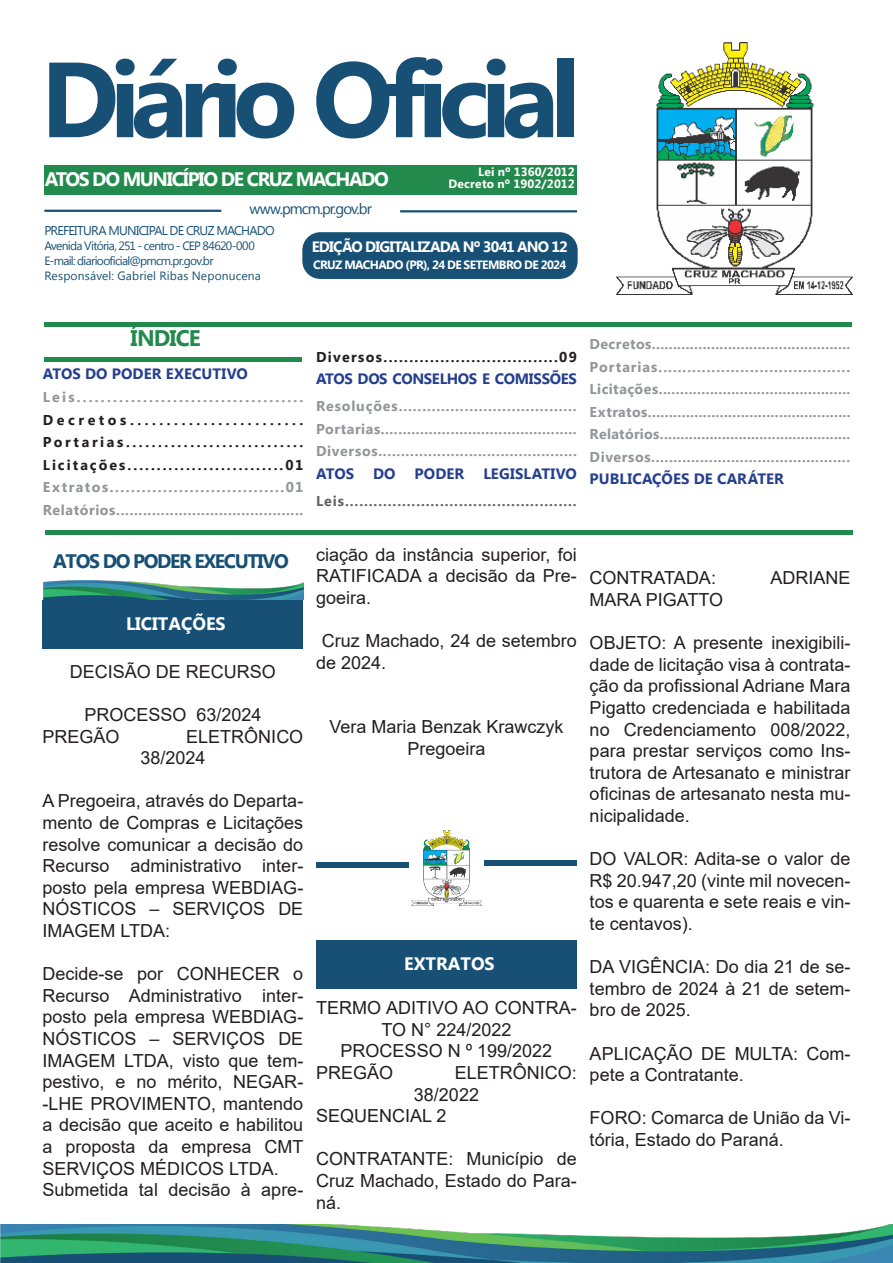
<style>
.page{position:relative;width:893px;height:1263px;background:#fff}
.page>*{position:absolute;margin:0;border:0;box-sizing:border-box;transform-origin:0 0}
.t1{font:700 106.5px "Myanmar Text";letter-spacing:-.085em;color:#175074}
.t2{font:700 22.5px "Myanmar Text";letter-spacing:-.04em;color:#228a4c}
.t3{font:700 19.5px "Myanmar Text";letter-spacing:-.075em;color:#fff}
.t4{font:700 19.5px "Myanmar Text";letter-spacing:-.07em;color:#175074}
.t5{font:18px/21.6px "Arial";color:#231f20;text-align:justify}
.t6{font:700 18px "Myanmar Text";color:#fff}
.t7{font:700 15px "Myanmar Text";color:#253f8e}
.t8{font:700 15px "Myanmar Text";letter-spacing:-.05em;color:#fff}
.t9{font:700 15px "Myanmar Text";letter-spacing:-.025em;color:#253f8e}
.t10{font:15px "Myanmar Text";letter-spacing:-.065em;color:#175074}
.t11{font:700 14.25px/22.5px "Myanmar Text";letter-spacing:.04em;color:#939598}
.t12{font:700 14.25px "Myanmar Text";letter-spacing:.02em;color:#939598}
.t13{font:700 14.25px "Myanmar Text";color:#636366}
.t14{font:700 14.25px "Myanmar Text";letter-spacing:.065em;color:#939598}
.t15{font:700 14.25px "Myanmar Text";letter-spacing:.095em;color:#231f20}
.t16{font:700 14.25px "Myanmar Text";letter-spacing:.105em;color:#939598}
.t17{font:700 14.25px "Myanmar Text";letter-spacing:.145em;color:#231f20}
.t18{font:700 14.25px "Myanmar Text";letter-spacing:.175em;color:#231f20}
.t19{font:700 14.25px "Myanmar Text";letter-spacing:.25em;color:#231f20}
.t20{font:12.75px "Myanmar Text";letter-spacing:-.06em;color:#175074}
.t21{font:12px "Myanmar Text";letter-spacing:-.05em;color:#175074}
.t22{font:12px "Myanmar Text";letter-spacing:.015em;color:#175074}
.t23{font:700 12px "Myanmar Text";letter-spacing:-.04em;color:#fff}
.t24{font:700 12px "Myanmar Text";letter-spacing:.015em;color:#fff}
.t25{font:700 12px "Myanmar Text";letter-spacing:.005em;color:#fff}
</style>
<div class="page">
<img style="left:616px;top:42px;width:236px;height:252px">
<div style="left:44px;top:165px;width:533px;height:29px;background:#228a4c"></div>
<hr style="left:44px;top:210px;width:177px;height:2px;background:#175074">
<hr style="left:400px;top:210px;width:177px;height:2px;background:#175074">
<div style="left:302px;top:232px;width:276px;height:47px;background:#175074;border-radius:18px"></div>
<hr style="left:44px;top:322px;width:808px;height:4px;background:#228a4c">
<div style="left:45px;top:530px;width:808px;height:5px;background:#228a4c"></div>
<div style="left:44px;top:357px;width:258px;height:5px;background:#228a4c"></div>
<img style="left:0;top:1224px;width:893px;height:39px">
<img style="left:44px;top:580px;width:259px;height:20px">
<div style="left:43px;top:600px;width:260px;height:49px;background:#175074"></div>
<svg style="left:316px;top:863px;width:93px;height:5px"></svg>
<img style="left:411px;top:830px;width:71px;height:76px">
<svg style="left:484px;top:860px;width:93px;height:5px"></svg>
<div style="left:316px;top:940px;width:261px;height:49px;background:#175074"></div>
<p class="t1" style="left:41px;top:38px;width:541px">Diário Oficial</p>
<p class="t3" style="left:45px;top:168px;width:346px">ATOS DO MUNICÍPIO DE CRUZ MACHADO</p>
<p class="t25" style="left:478px;top:164px;width:98px">Lei nº 1360/2012</p>
<p class="t24" style="left:448px;top:176px;width:128px">Decreto nº 1902/2012</p>
<p class="t10" style="left:249px;top:200px;width:124px">www.pmcm.pr.gov.br</p>
<p class="t20" style="left:44px;top:223px;width:232px">PREFEITURA MUNICIPAL DE CRUZ MACHADO</p>
<p class="t21" style="left:44px;top:239px;width:212px">Avenida Vitória, 251 - centro - CEP 84620-000</p>
<p class="t21" style="left:44px;top:254px;width:171px">E-mail: diariooficial@pmcm.pr.gov.br</p>
<p class="t22" style="left:44px;top:269px;width:218px">Responsável: Gabriel Ribas Neponucena</p>
<p class="t8" style="left:312px;top:238px;width:258px">EDIÇÃO DIGITALIZADA Nº 3041 ANO 12</p>
<p class="t23" style="left:313px;top:258px;width:255px">CRUZ MACHADO (PR), 24 DE SETEMBRO DE 2024</p>
<p class="t2" style="left:131px;top:325px;width:72px">ÍNDICE</p>
<p class="t7" style="left:43px;top:365px;width:207px">ATOS DO PODER EXECUTIVO</p>
<p class="t11" style="left:43px;top:386px;width:262px">Leis......................................</p>
<p class="t19" style="left:43px;top:411px;width:262px">Decretos........................</p>
<p class="t18" style="left:43px;top:434px;width:262px">Portarias............................</p>
<p class="t17" style="left:43px;top:456px;width:262px">Licitações...........................01</p>
<p class="t16" style="left:43px;top:479px;width:262px">Extratos.................................01</p>
<p class="t11" style="left:43px;top:498px;width:262px">Relatórios..........................................</p>
<p class="t15" style="left:316px;top:348px;width:262px">Diversos..................................09</p>
<p class="t9" style="left:316px;top:370px;width:262px">ATOS DOS CONSELHOS E COMISSÕES</p>
<p class="t11" style="left:316px;top:395px;width:262px">Resoluções......................................<br>Portarias.............................................</p>
<p class="t11" style="left:316px;top:440px;width:262px">Diversos............................................</p>
<p class="t7" style="left:316px;top:465px;width:40px">ATOS</p>
<p class="t7" style="left:373px;top:465px;width:24px">DO</p>
<p class="t7" style="left:415px;top:465px;width:51px">PODER</p>
<p class="t7" style="left:483px;top:465px;width:95px">LEGISLATIVO</p>
<p class="t13" style="left:316px;top:492px;width:262px">Leis.................................................</p>
<p class="t4" style="left:53px;top:549px;width:237px">ATOS DO PODER EXECUTIVO</p>
<p class="t6" style="left:126px;top:613px;width:101px">LICITAÇÕES</p>
<p class="t5" style="left:70px;top:660px;width:208px">DECISÃO DE RECURSO</p>
<p class="t5" style="left:84px;top:704px;width:179px">PROCESSO 63/2024</p>
<p class="t5" style="left:43px;top:725px;width:79px">PREGÃO</p>
<p class="t5" style="left:140px;top:725px;width:164px;text-indent:46px">ELETRÔNICO<br>38/2024</p>
<p class="t5" style="left:43px;top:790px;width:262px">A Pregoeira, através do Departa&shy;mento de Compras e Licitações resolve comunicar a decisão do Recurso administrativo inter&shy;posto pela empresa WEBDIAG-NÓSTICOS – SERVIÇOS DE IMAGEM LTDA:</p>
<p class="t5" style="left:43px;top:963px;width:263px">Decide-se por CONHECER o Recurso Administrativo inter&shy;posto pela empresa WEBDIAG-NÓSTICOS – SERVIÇOS DE IMAGEM LTDA, visto que tem&shy;pestivo, e no mérito, NEGAR--LHE PROVIMENTO, mantendo a decisão que aceito e habilitou a proposta da empresa CMT SERVIÇOS MÉDICOS LTDA.</p>
<p class="t5" style="left:43px;top:1179px;width:262px">Submetida tal decisão à apre-</p>
<p class="t5" style="left:316px;top:543px;width:262px">ciação da instância superior, foi RATIFICADA a decisão da Pre&shy;goeira.</p>
<p class="t5" style="left:316px;top:630px;width:262px;text-indent:6px">Cruz Machado, 24 de setembro de 2024.</p>
<p class="t5" style="left:329px;top:716px;width:236px">Vera Maria Benzak Krawczyk</p>
<p class="t5" style="left:407px;top:738px;width:80px">Pregoeira</p>
<p class="t6" style="left:404px;top:953px;width:92px">EXTRATOS</p>
<p class="t5" style="left:316px;top:997px;width:262px;text-align:center">TERMO ADITIVO AO CONTRA-<br>TO N° 224/2022</p>
<p class="t5" style="left:341px;top:1040px;width:213px">PROCESSO N º 199/2022</p>
<p class="t5" style="left:316px;top:1062px;width:79px">PREGÃO</p>
<p class="t5" style="left:414px;top:1062px;width:164px;text-indent:41px">ELETRÔNICO:<br>38/2022</p>
<p class="t5" style="left:316px;top:1105px;width:132px">SEQUENCIAL 2</p>
<p class="t5" style="left:316px;top:1148px;width:262px">CONTRATANTE: Município de Cruz Machado, Estado do Para&shy;ná.</p>
<p class="t11" style="left:590px;top:333px;width:262px">Decretos...............................................</p>
<p class="t14" style="left:590px;top:359px;width:262px">Portarias........................................</p>
<p class="t11" style="left:590px;top:378px;width:262px">Licitações.............................................</p>
<p class="t11" style="left:590px;top:401px;width:263px">Extratos................................................</p>
<p class="t12" style="left:590px;top:426px;width:262px">Relatórios..............................................</p>
<p class="t11" style="left:590px;top:446px;width:262px">Diversos.............................................</p>
<p class="t7" style="left:590px;top:470px;width:196px">PUBLICAÇÕES DE CARÁTER</p>
<p class="t5" style="left:590px;top:567px;width:128px">CONTRATADA:</p>
<p class="t5" style="left:770px;top:567px;width:82px">ADRIANE</p>
<p class="t5" style="left:590px;top:589px;width:135px">MARA PIGATTO</p>
<p class="t5" style="left:590px;top:632px;width:262px">OBJETO: A presente inexigibili&shy;dade de licitação visa à contrata&shy;ção da profissional Adriane Mara Pigatto credenciada e habilitada no Credenciamento 008/2022, para prestar serviços como Ins&shy;trutora de Artesanato e ministrar oficinas de artesanato nesta mu&shy;nicipalidade.</p>
<p class="t5" style="left:590px;top:848px;width:262px">DO VALOR: Adita-se o valor de R$ 20.947,20 (vinte mil novecen&shy;tos e quarenta e sete reais e vin&shy;te centavos).</p>
<p class="t5" style="left:590px;top:956px;width:262px">DA VIGÊNCIA: Do dia 21 de se&shy;tembro de 2024 à 21 de setem&shy;bro de 2025.</p>
<p class="t5" style="left:590px;top:1042px;width:262px">APLICAÇÃO DE MULTA: Com&shy;pete a Contratante.</p>
<p class="t5" style="left:590px;top:1107px;width:262px">FORO: Comarca de União da Vi&shy;tória, Estado do Paraná.</p>
</div>
